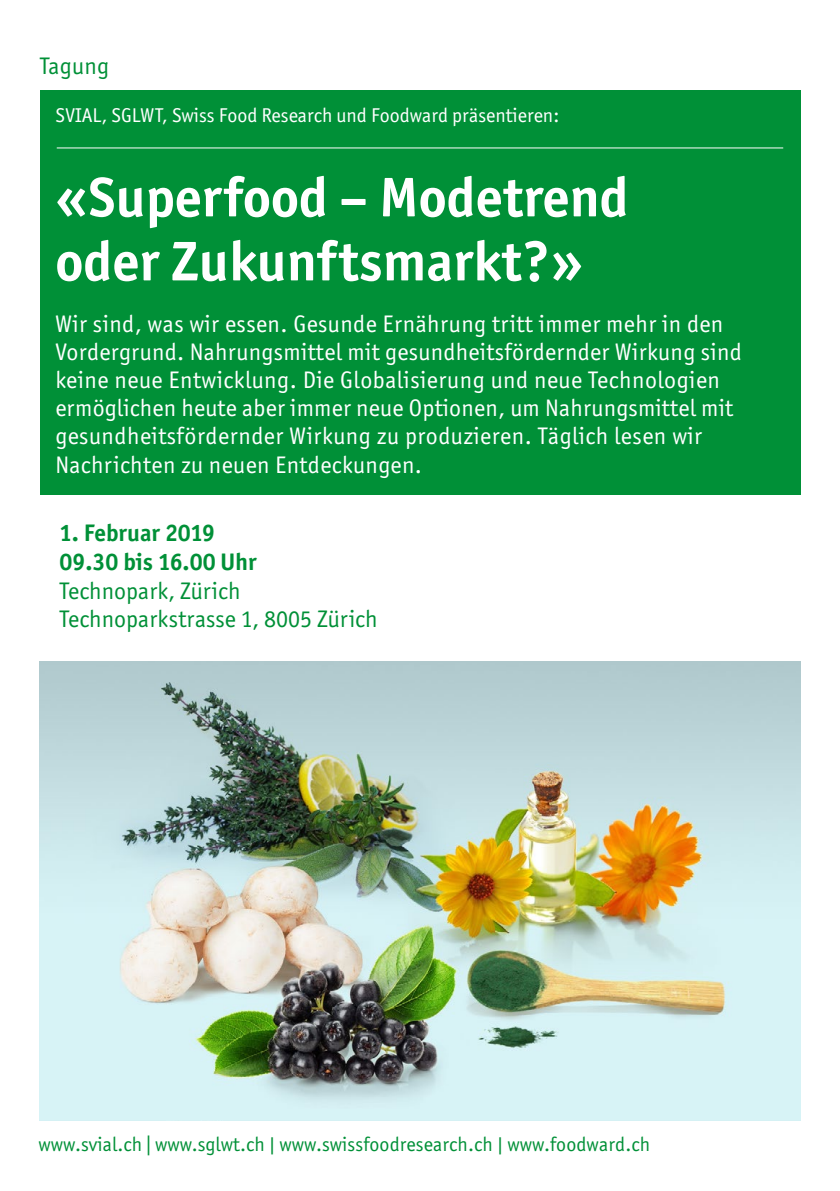
<style>
.page{position:relative;width:840px;height:1191px;background:#fff}
.page>*{position:absolute;margin:0;border:0;box-sizing:border-box;transform-origin:0 0}
.t1{font:700 56px/64px "Officina Sans ITC Std";color:#fff}
.t2{font:24px/28px "Officina Sans ITC Std";letter-spacing:.015em;color:#fff}
.t3{font:24px/28.8px "Officina Sans ITC Std";color:#009037}
.t4{font:700 24px/28.8px "Officina Sans ITC Std";color:#009037}
.t5{font:20px "Officina Sans ITC Std";letter-spacing:.005em;color:#009037}
.t6{font:20px "Officina Sans ITC Std";color:#fff}
.s1{font-family:"Frutiger Next Pro"}
</style>
<div class="page">
<div style="left:40px;top:91px;width:759px;height:404px;background:#009037"></div>
<hr style="left:57px;top:147px;width:725px;height:1px;background:#fff">
<img style="left:40px;top:661px;width:759px;height:459px">
<p class="t3" style="left:40px;top:51px;width:71px">Tagung</p>
<p class="t6" style="left:56px;top:104px;width:505px">SVIAL, SGLWT, Swiss Food Research und Foodward präsentieren:</p>
<h1 class="t1" style="left:55px;top:165px;width:574px">«Superfood – Modetrend oder Zukunftsmarkt?»</h1>
<p class="t2" style="left:55px;top:310px;width:687px">Wir sind, was wir essen. Gesunde Ernährung tritt immer mehr in den Vordergrund. Nahrungsmittel mit gesundheitsfördernder Wirkung sind keine neue Entwicklung. Die Globalisierung und neue Technologien ermöglichen heute aber immer neue Optionen, um Nahrungsmittel mit gesundheitsfördernder Wirkung zu produzieren. Täglich lesen wir Nachrichten zu neuen Entdeckungen.</p>
<p class="t4" style="left:60px;top:518px;width:198px">1. Februar 2019<br>09.30 bis 16.00 Uhr</p>
<p class="t3" style="left:60px;top:576px;width:319px">Technopark, Zürich<br>Technoparkstrasse 1, 8005 Zürich</p>
<p class="t5" style="left:39px;top:1132px;width:612px">www.svial.ch <span class="s1">|</span> www.sglwt.ch | www.swissfoodresearch.ch | www.foodward.ch</p>
</div>
